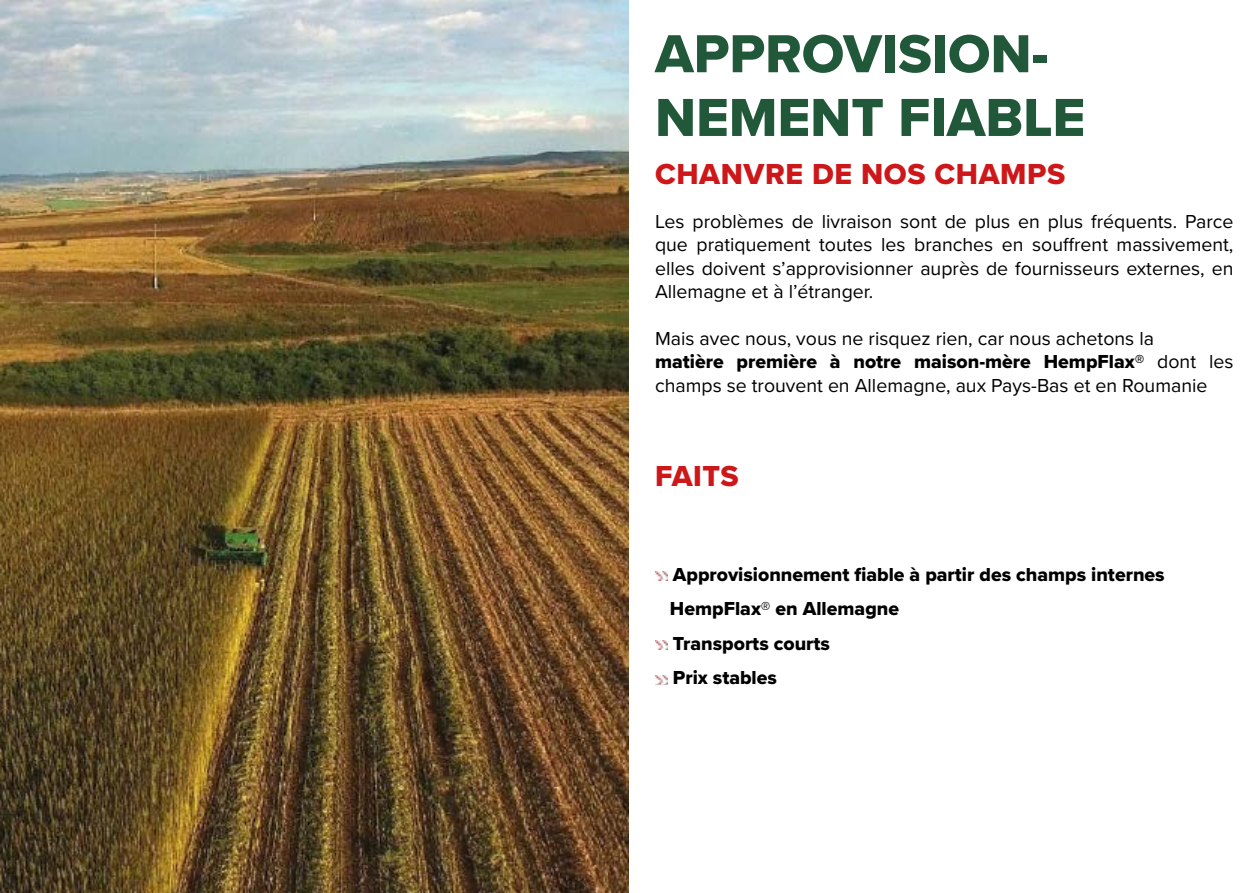
<style>
.page{position:relative;width:1259px;height:893px;background:#fff}
.page>*{position:absolute;margin:0;border:0;box-sizing:border-box;transform-origin:0 0}
.t1{font:55.5px/63.8px "Proxima Nova Extrabld";color:#215839}
.t2{font:30px "Proxima Nova Extrabld";letter-spacing:.02em;color:#cd1719}
.t3{font:19.5px/23.4px "Proxima Nova";color:#000;text-align:justify}
.t4{font:19.5px/34.5px "Proxima Nova Extrabld";color:#000}
.s1{font-family:"Proxima Nova"}
</style>
<div class="page">
<svg style="left:655px;top:572px;width:13px;height:9px"></svg>
<svg style="left:655px;top:641px;width:13px;height:9px"></svg>
<svg style="left:655px;top:675px;width:13px;height:9px"></svg>
<img style="left:0;top:1px;width:628px;height:892px">
<h1 class="t1" style="left:655px;top:21px;width:432px">APPROVISION-<br>NEMENT FIABLE</h1>
<h2 class="t2" style="left:655px;top:151px;width:412px">CHANVRE DE NOS CHAMPS</h2>
<p class="t3" style="left:655px;top:209px;width:580px">Les problèmes de livraison sont de plus en plus fréquents. Parce que pratiquement toutes les branches en souffrent massivement, elles doivent s’approvisionner auprès de fournisseurs externes, en Allemagne et à l’étranger.</p>
<p class="t3" style="left:655px;top:326px;width:500px">Mais avec nous, vous ne risquez rien, car nous achetons la</p>
<p class="t4" style="left:655px;top:344px;width:580px">matière première à notre maison-mère HempFlax® <span class="s1">dont les</span></p>
<p class="t3" style="left:655px;top:373px;width:554px">champs se trouvent en Allemagne, aux Pays-Bas et en Roumanie</p>
<h2 class="t2" style="left:655px;top:453px;width:85px">FAITS</h2>
<p class="t4" style="left:670px;top:557px;width:496px">Approvisionnement fiable à partir des champs internes<br>HempFlax<span class="s1">®</span> en Allemagne<br>Transports courts<br>Prix stables</p>
</div>
